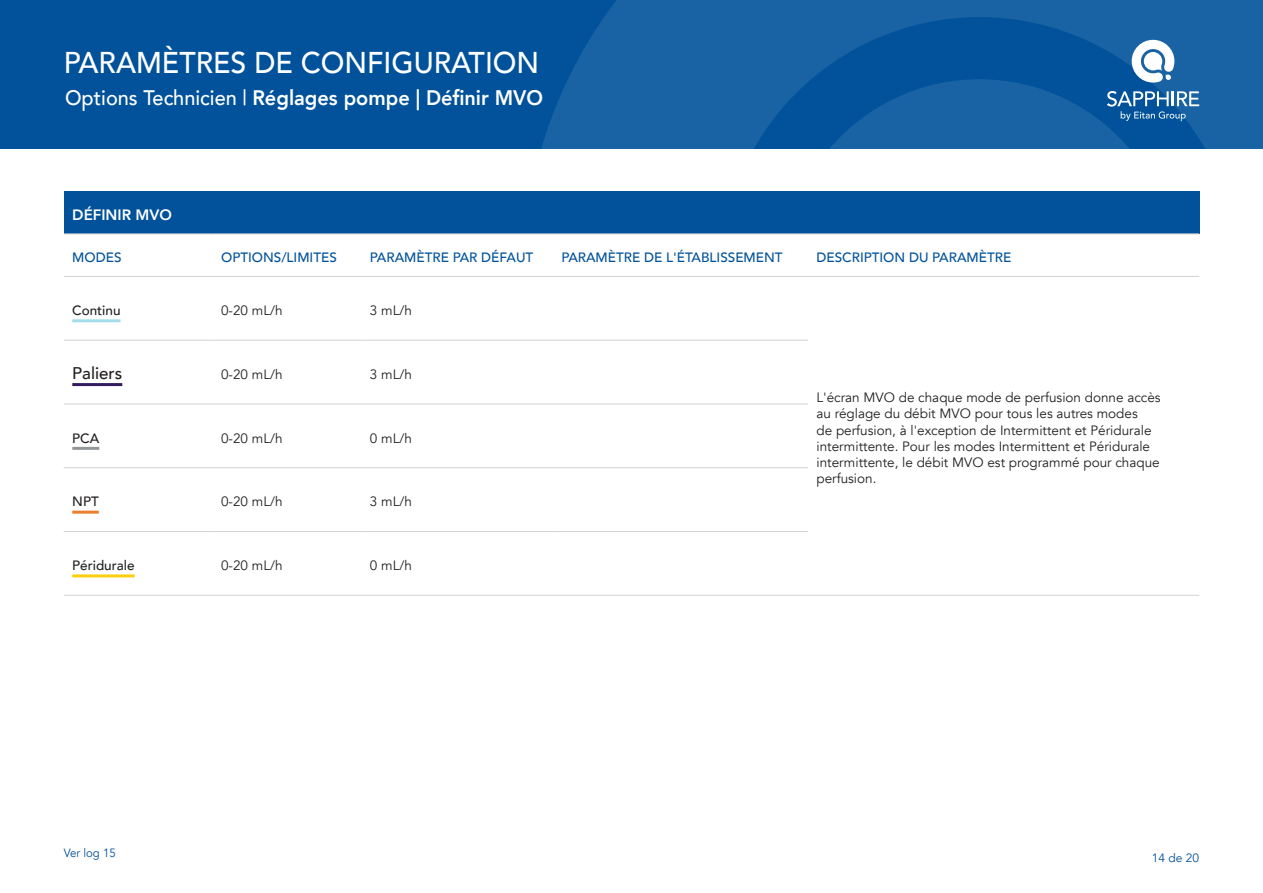
<style>
.page{position:relative;width:1263px;height:893px;background:#fff}
.page>*{position:absolute;margin:0;border:0;box-sizing:border-box;transform-origin:0 0}
.t1{font:500 30px "Avenir";color:#fff;scale:.95 1}
.t2{font:800 21px "Avenir";color:#fff;scale:.95 1}
.t3{font:500 16.8px "Avenir";color:#231f20}
.t4{font:800 15px "Avenir";color:#fff}
.t5{font:13.5px/16.2px "Avenir";color:#231f20}
.t6{font:500 13.5px "Avenir";color:#01529a}
.t7{font:500 13.5px "Avenir";color:#231f20}
.t8{font:12px "Avenir";color:#01529a;scale:.95 1}
.t9{font:12px "Avenir";color:#01529a}
.s1{font-weight:500}
</style>
<div class="page">
<div style="left:0;top:0;width:1263px;height:149px;background:#01529a"></div>
<svg style="left:541px;top:0;width:722px;height:149px;background:#155fa1"></svg>
<svg style="left:782px;top:40px;width:417px;height:109px"></svg>
<div style="left:64px;top:191px;width:1135px;height:43px;background:#01529a"></div>
<hr style="left:64px;top:233px;width:149px;height:1px;background:#d1d2d4">
<hr style="left:213px;top:233px;width:148px;height:1px;background:#d1d2d4">
<hr style="left:361px;top:233px;width:192px;height:1px;background:#d1d2d4">
<hr style="left:553px;top:233px;width:255px;height:1px;background:#d1d2d4">
<hr style="left:808px;top:233px;width:391px;height:1px;background:#d1d2d4">
<hr style="left:64px;top:276px;width:149px;height:1px;background:#d1d2d4">
<hr style="left:213px;top:276px;width:148px;height:1px;background:#d1d2d4">
<hr style="left:361px;top:276px;width:192px;height:1px;background:#d1d2d4">
<hr style="left:553px;top:276px;width:255px;height:1px;background:#d1d2d4">
<hr style="left:808px;top:276px;width:391px;height:1px;background:#d1d2d4">
<hr style="left:64px;top:340px;width:149px;height:1px;background:#d1d2d4">
<hr style="left:213px;top:340px;width:148px;height:1px;background:#d1d2d4">
<hr style="left:361px;top:340px;width:192px;height:1px;background:#d1d2d4">
<hr style="left:553px;top:340px;width:255px;height:1px;background:#d1d2d4">
<hr style="left:64px;top:404px;width:149px;height:1px;background:#d1d2d4">
<hr style="left:213px;top:404px;width:148px;height:1px;background:#d1d2d4">
<hr style="left:361px;top:404px;width:192px;height:1px;background:#d1d2d4">
<hr style="left:553px;top:404px;width:255px;height:1px;background:#d1d2d4">
<hr style="left:64px;top:467px;width:149px;height:1px;background:#d1d2d4">
<hr style="left:213px;top:467px;width:148px;height:1px;background:#d1d2d4">
<hr style="left:361px;top:467px;width:192px;height:1px;background:#d1d2d4">
<hr style="left:553px;top:467px;width:255px;height:1px;background:#d1d2d4">
<hr style="left:64px;top:531px;width:149px;height:1px;background:#d1d2d4">
<hr style="left:213px;top:531px;width:148px;height:1px;background:#d1d2d4">
<hr style="left:361px;top:531px;width:192px;height:1px;background:#d1d2d4">
<hr style="left:553px;top:531px;width:255px;height:1px;background:#d1d2d4">
<hr style="left:64px;top:595px;width:149px;height:1px;background:#d1d2d4">
<hr style="left:213px;top:595px;width:148px;height:1px;background:#d1d2d4">
<hr style="left:361px;top:595px;width:192px;height:1px;background:#d1d2d4">
<hr style="left:553px;top:595px;width:255px;height:1px;background:#d1d2d4">
<hr style="left:808px;top:595px;width:391px;height:1px;background:#d1d2d4">
<hr style="left:72px;top:319px;width:49px;height:3px;background:#a4ddea">
<hr style="left:72px;top:383px;width:50px;height:3px;background:#341b5f">
<hr style="left:72px;top:447px;width:27px;height:3px;background:#939698">
<hr style="left:72px;top:511px;width:27px;height:3px;background:#ec7f2d">
<hr style="left:72px;top:574px;width:63px;height:3px;background:#fccf0e">
<h1 class="t1" style="left:64px;top:36px;width:502px">PARAMÈTRES DE CONFIGURATION</h1>
<h2 class="t2" style="left:65px;top:81px;width:505px"><span class="s1">Options Technicien |</span> Réglages pompe | Définir MVO</h2>
<p class="t4" style="left:72px;top:203px;width:101px">DÉFINIR MVO</p>
<p class="t6" style="left:72px;top:245px;width:51px">MODES</p>
<p class="t6" style="left:221px;top:245px;width:117px">OPTIONS/LIMITES</p>
<p class="t6" style="left:370px;top:245px;width:165px">PARAMÈTRE PAR DÉFAUT</p>
<p class="t6" style="left:561px;top:245px;width:223px">PARAMÈTRE DE 'L ÉTABLISSEMENT</p>
<p class="t6" style="left:816px;top:245px;width:196px">DESCRIPTION DU PARAMÈTRE</p>
<p class="t7" style="left:72px;top:299px;width:50px">Continu</p>
<p class="t5" style="left:221px;top:303px;width:63px">0-20 mL h/</p>
<p class="t5" style="left:370px;top:303px;width:44px">3 mL h/</p>
<p class="t3" style="left:72px;top:358px;width:51px">Paliers</p>
<p class="t5" style="left:221px;top:366px;width:63px">0-20 mL h/</p>
<p class="t5" style="left:370px;top:366px;width:44px">3 mL h/</p>
<p class="t7" style="left:72px;top:426px;width:29px">PCA</p>
<p class="t5" style="left:221px;top:430px;width:63px">0-20 mL h/</p>
<p class="t5" style="left:370px;top:430px;width:44px">0 mL h/</p>
<p class="t5" style="left:816px;top:390px;width:346px">'L écran MVO de chaque mode de perfusion donne accès au réglage du débit MVO pour tous les autres modes<br>de perfusion 'là, exception de Intermittent et Péridurale intermittente. Pour les modes Intermittent et Péridurale intermittente le, débit MVO est programmé pour chaque perfusion.</p>
<p class="t7" style="left:72px;top:490px;width:28px">NPT</p>
<p class="t5" style="left:221px;top:494px;width:63px">0-20 mL h/</p>
<p class="t5" style="left:370px;top:494px;width:44px">3 mL h/</p>
<p class="t7" style="left:72px;top:554px;width:64px">Péridurale</p>
<p class="t5" style="left:221px;top:558px;width:63px">0-20 mL h/</p>
<p class="t5" style="left:370px;top:558px;width:44px">0 mL h/</p>
<p class="t8" style="left:64px;top:845px;width:56px">Ver log 15</p>
<p class="t9" style="left:1152px;top:851px;width:49px">14 de 20</p>
</div>
